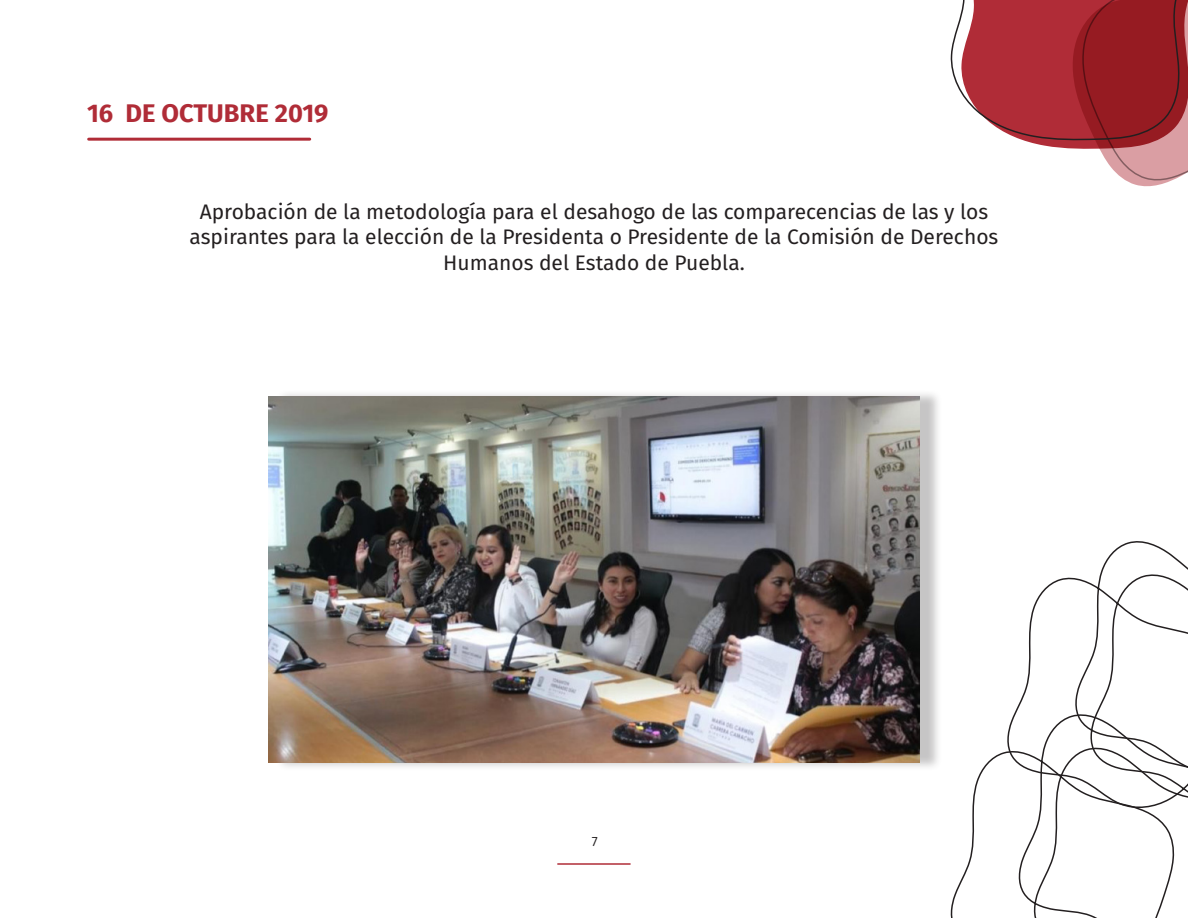
<style>
.page{position:relative;width:1188px;height:918px;background:#fff}
.page>*{position:absolute;margin:0;border:0;box-sizing:border-box;transform-origin:0 0}
.t1{font:700 25.5px "Fira Sans";color:#b02c37}
.t2{font:21px/25.2px "Fira Sans";color:#231f20;text-align:center}
.t3{font:13.5px "Fira Sans";color:#231f20}
</style>
<div class="page">
<hr style="left:558px;top:863px;width:72px;height:2px;background:#b02c37">
<hr style="left:89px;top:138px;width:221px;height:3px;background:#b02c37">
<div style="left:275px;top:389px;width:667px;height:383px;background:#231f20;opacity:.26"></div>
<img style="left:269px;top:396px;width:650px;height:366px">
<svg style="left:950px;top:0;width:238px;height:187px"></svg>
<svg style="left:950px;top:752px;width:225px;height:166px"></svg>
<svg style="left:1004px;top:541px;width:184px;height:269px"></svg>
<p class="t1" style="left:87px;top:91px;width:243px">16 DE OCTUBRE 2019</p>
<p class="t2" style="left:190px;top:199px;width:810px">Aprobación de la metodología para el desahogo de las comparecencias de las y los aspirantes para la elección de la Presidenta o Presidente de la Comisión de Derechos<br>Humanos del Estado de Puebla.</p>
<p class="t3" style="left:592px;top:831px;width:7px">7</p>
</div>
